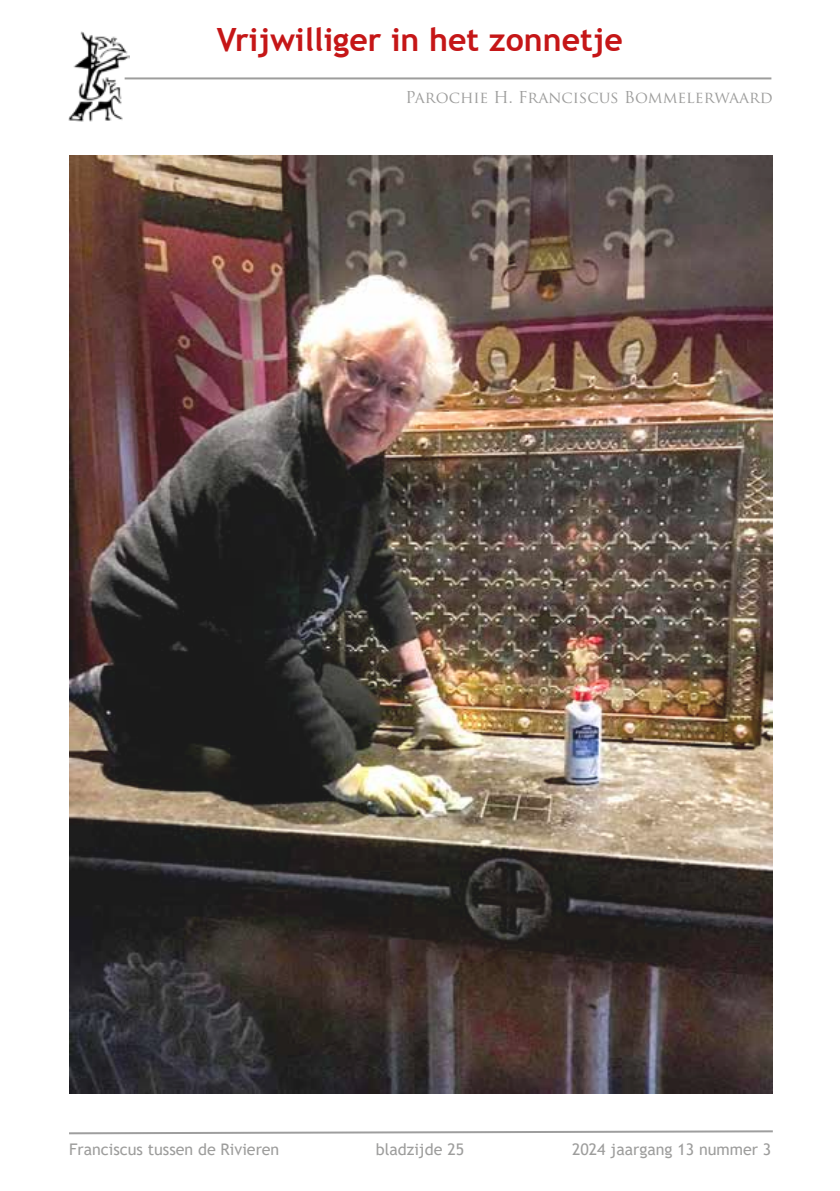
<style>
.page{position:relative;width:840px;height:1191px;background:#fff}
.page>*{position:absolute;margin:0;border:0;box-sizing:border-box;transform-origin:0 0}
.t1{font:700 32px "Trebuchet MS";color:#c51617}
.t2{font:16px "Trebuchet MS";color:#9d9d9c}
.t3{font:16px "Trajan Pro";color:#9d9d9c}
</style>
<div class="page">
<hr style="left:124px;top:77px;width:647px;height:2px;background:#9d9d9c">
<svg style="left:69px;top:1130px;width:704px;height:5px"></svg>
<img style="left:68px;top:31px;width:61px;height:91px">
<img style="left:69px;top:156px;width:703px;height:937px">
<h1 class="t1" style="left:217px;top:19px;width:407px">Vrijwilliger in het zonnetje</h1>
<p class="t3" style="left:405px;top:87px;width:368px">Parochie H. Franciscus Bommelerwaard</p>
<p class="t2" style="left:69px;top:1138px;width:212px">Franciscus tussen de Rivieren</p>
<p class="t2" style="left:375px;top:1138px;width:90px">bladzijde 25</p>
<p class="t2" style="left:571px;top:1138px;width:201px">2024 jaargang 13 nummer 3</p>
</div>
